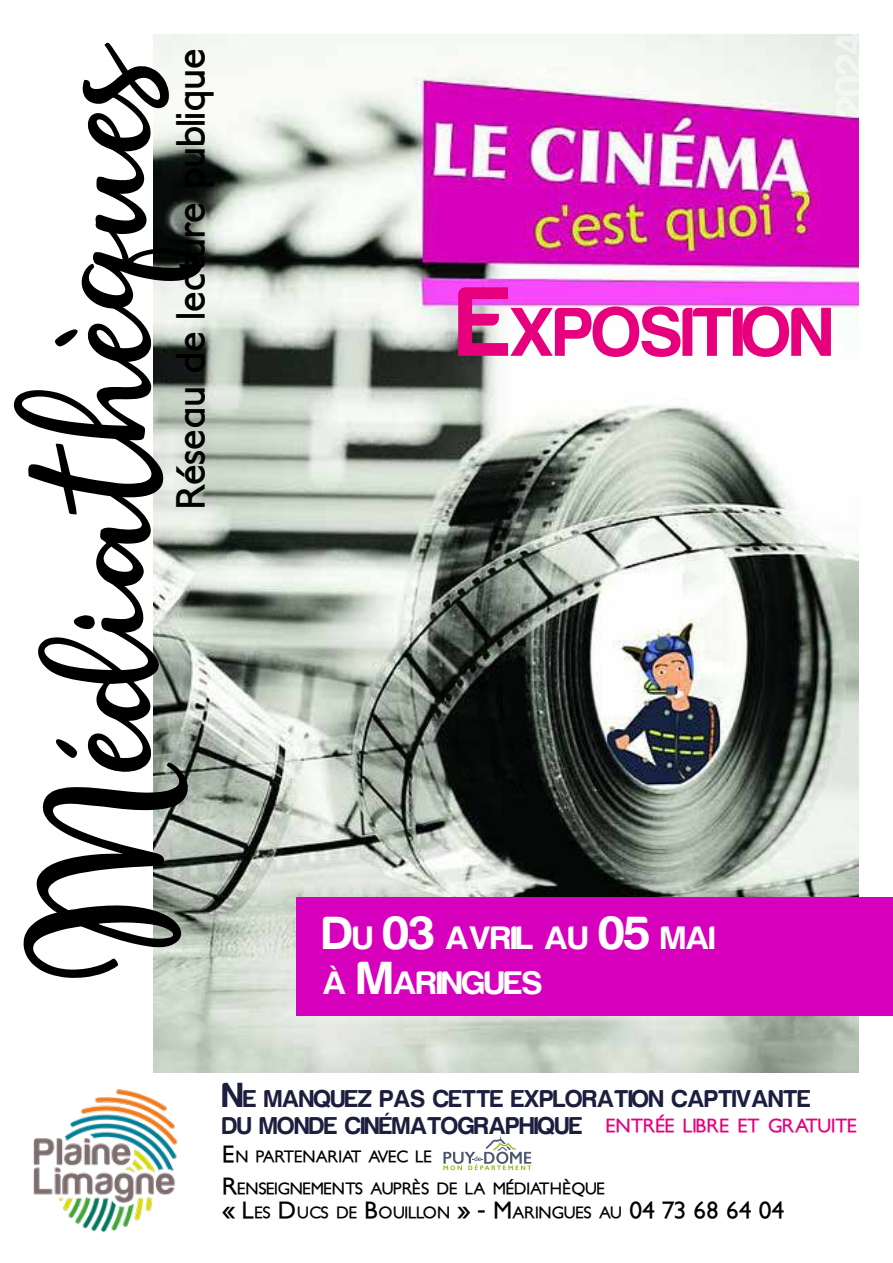
<style>
.page{position:relative;width:893px;height:1263px;background:#fff}
.page>*{position:absolute;margin:0;border:0;box-sizing:border-box;transform-origin:0 0}
.t1{font:130.05px "boulevard";color:#000}
.t2{font:71.4px "Harabara";color:#e6007d}
.t3{font:700 39px "Petita";color:#000}
.t4{font:33.6px/45px "Harabara";color:#fff;scale:1.04 1}
.t5{font:25.2px/27px "Harabara";color:#1d1e3e}
.t6{font:700 18.9px "Petita";letter-spacing:-.01em;color:#e6007d}
.t7{font:700 16.35px/31px "Petita";letter-spacing:-.03em;color:#000}
.s1{font-size:164.4px}
.s2{font-size:102px}
.s3{font-size:48px}
.s4{font-size:36px}
.s5{font-size:23.25px}
</style>
<div class="page">
<img style="left:153px;top:34px;width:706px;height:1039px">
<img style="left:33px;top:1069px;width:165px;height:164px">
<div style="left:297px;top:897px;width:596px;height:118px;background:#d700bd"></div>
<svg style="left:443px;top:1136px;width:88px;height:34px"></svg>
<h1 class="t1" style="left:30px;top:978px;width:950px;rotate:-90deg"><span class="s1">M</span>édiathèques</h1>
<h3 class="t3" style="left:167px;top:509px;width:462px;rotate:-90deg">Réseau de lecture publique</h3>
<h2 class="t2" style="left:458px;top:295px;width:374px"><span class="s2">E</span>XPOSITION</h2>
<h3 class="t4" style="left:323px;top:916px;width:378px"><span class="s3">D</span>U <span class="s3">03</span> AVRIL AU <span class="s3">05</span> MAI<br>À <span class="s3">M</span>ARINGUES</h3>
<h3 class="t5" style="left:223px;top:1085px;width:590px"><span class="s4">N</span>E MANQUEZ PAS CETTE EXPLORATION CAPTIVANTE<br>DU MONDE CINÉMATOGRAPHIQUE</h3>
<p class="t7" style="left:223px;top:1142px;width:383px"><span class="s5">E</span>N PARTENARIAT AVEC LE<br><span class="s5">R</span>ENSEIGNEMENTS AUPRÈS DE LA MÉDIATHÈQUE</p>
<p class="t7" style="left:223px;top:1197px;width:563px"><span class="s5">« L</span>ES <span class="s5">D</span> UCS DE <span class="s5">B</span>OUILLON <span class="s5">» - M</span> ARINGUES AU <span class="s5">04 73 68 64 04</span></p>
<p class="t6" style="left:606px;top:1114px;width:251px">ENTRÉE LIBRE ET GRATUITE</p>
</div>
